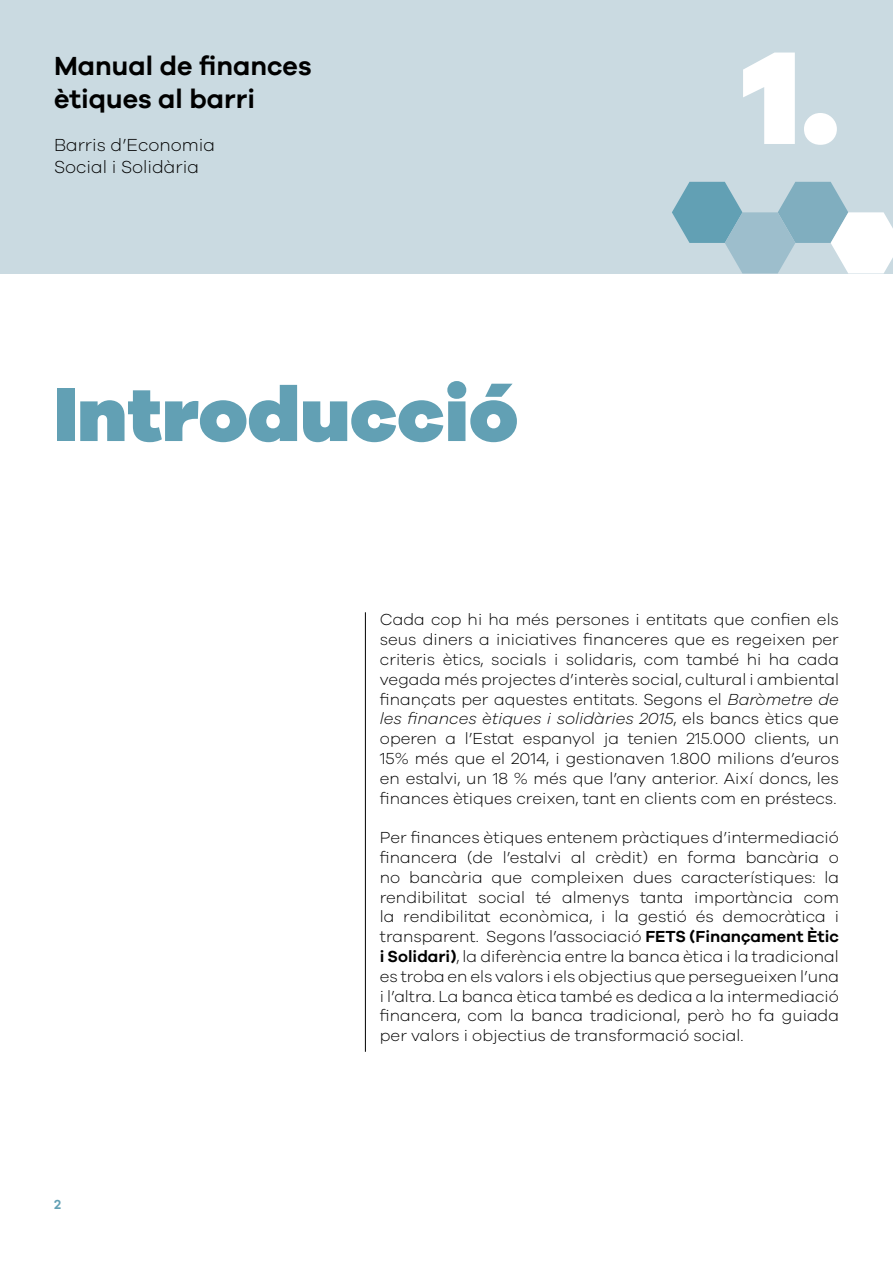
<style>
.page{position:relative;width:893px;height:1263px;background:#fff}
.page>*{position:absolute;margin:0;border:0;box-sizing:border-box;transform-origin:0 0}
.t1{font:900 136.5px "Galano Grotesque";color:#fff}
.t2{font:900 78px "Galano Grotesque";color:#62a0b4}
.t3{font:600 27px/32.4px "Galano Grotesque";color:#000}
.t4{font:300 18px/21.6px "Galano Grotesque";color:#000}
.t5{font:300 16.5px/19.8px "Galano Grotesque";color:#000;text-align:justify}
.t6{font:600 13.5px "Galano Grotesque";color:#62a0b4}
.s1{font-style:italic}
.s2{font-weight:600}
</style>
<div class="page">
<div style="left:0;top:0;width:893px;height:273px;background:#cadae1"></div>
<svg style="left:672px;top:182px;width:221px;height:91px"></svg>
<hr style="left:365px;top:612px;width:1px;height:440px;background:#000">
<h3 class="t3" style="left:54px;top:49px;width:259px">Manual de finances ètiques al barri</h3>
<p class="t4" style="left:54px;top:134px;width:163px">Barris d’Economia<br>Social i Solidària</p>
<h2 class="t2" style="left:54px;top:365px;width:466px">Introducció</h2>
<h1 class="t1" style="left:742px;top:11px;width:99px">1.</h1>
<p class="t6" style="left:54px;top:1196px;width:9px">2</p>
<p class="t5" style="left:380px;top:609px;width:461px">Cada cop hi ha més persones i entitats que confien els seus diners a iniciatives financeres que es regeixen per criteris ètics, socials i solidaris, com també hi ha cada vegada més projectes d’interès social, cultural i ambiental finançats per aquestes entitats. Segons el <span class="s1">Baròmetre de les finances ètiques i solidàries 2015</span>, els bancs ètics que operen a l’Estat espanyol ja tenien 215.000 clients, un 15% més que el 2014, i gestionaven 1.800 milions d’euros en estalvi, un 18 % més que l’any anterior. Així doncs, les finances ètiques creixen, tant en clients com en préstecs.</p>
<p class="t5" style="left:380px;top:827px;width:461px">Per finances ètiques entenem pràctiques d’intermediació financera (de l’estalvi al crèdit) en forma bancària o no bancària que compleixen dues característiques: la rendibilitat social té almenys tanta importància com la rendibilitat econòmica, i la gestió és democràtica i transparent. Segons l’associació <span class="s2">FETS (Finançament Ètic i Solidari)</span>, la diferència entre la banca ètica i la tradicional es troba en els valors i els objectius que persegueixen l’una i l’altra. La banca ètica també es dedica a la intermediació financera, com la banca tradicional, però ho fa guiada per valors i objectius de transformació social.</p>
</div>
